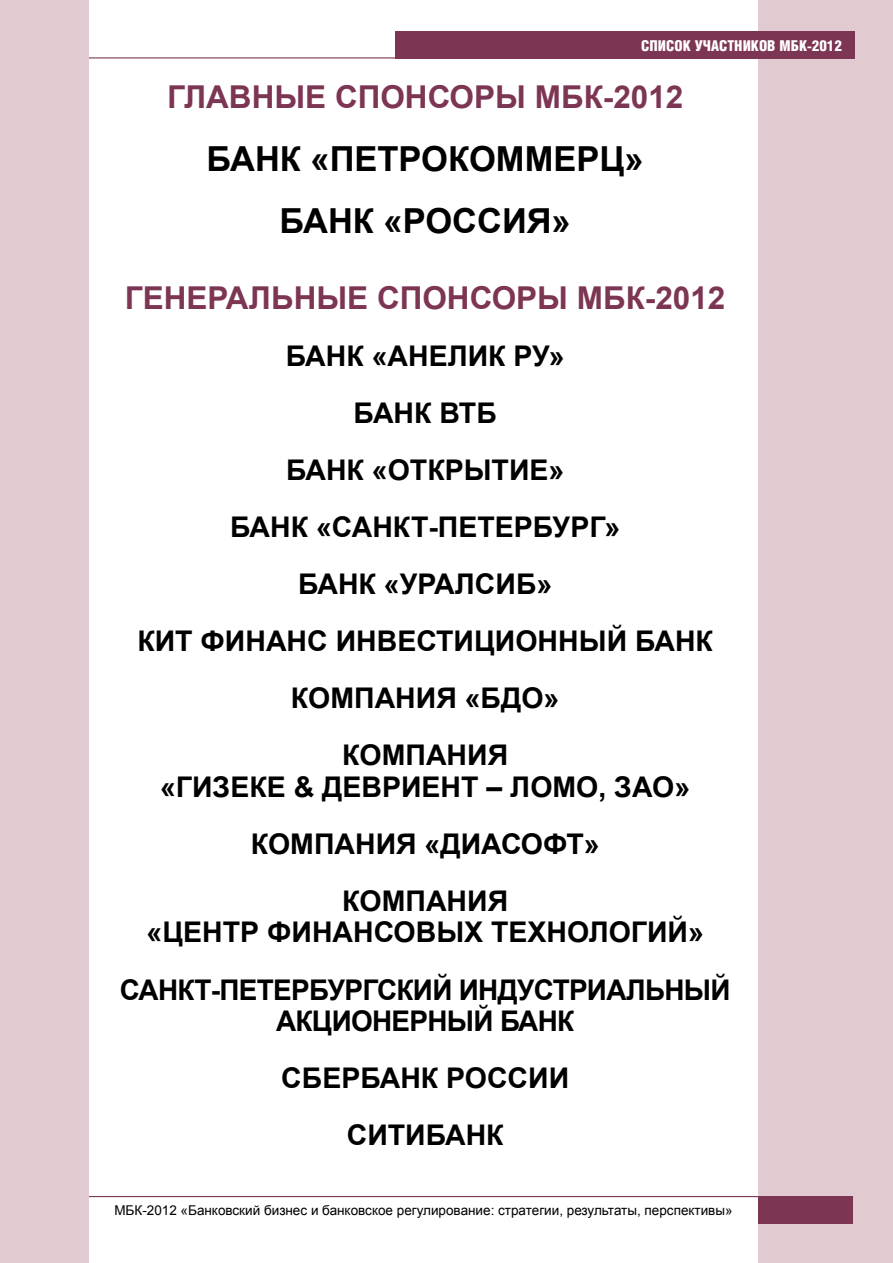
<style>
.page{position:relative;width:893px;height:1263px;background:#fff}
.page>*{position:absolute;margin:0;border:0;box-sizing:border-box;transform-origin:0 0}
.t1{font:700 34.5px/62.7px "Arial";color:#000;text-align:center}
.t2{font:700 31.5px "Arial";color:#7d3554}
.t3{font:700 28.5px/57px "Arial";color:#000;text-align:center}
.t4{font:700 28.5px/57.2px "Arial";letter-spacing:-.025em;color:#000;text-align:center}
.t5{font:900 15px "Helios Cond";color:#fff}
.t6{font:13.5px "Arial";color:#000}
</style>
<div class="page">
<div style="left:758px;top:0;width:135px;height:1263px;background:#e1cbd1"></div>
<div style="left:395px;top:31px;width:459px;height:27px;background:#7d3554"></div>
<div style="left:758px;top:1197px;width:95px;height:27px;background:#7d3554"></div>
<hr style="left:86px;top:57px;width:310px;height:2px;background:#7d3554">
<hr style="left:70px;top:1196px;width:783px;height:1px;background:#7d3554">
<div style="left:0;top:0;width:88px;height:1263px;background:#e1cbd1"></div>
<p class="t5" style="left:641px;top:37px;width:202px">СПИСОК УЧАСТНИКОВ МБК-2012</p>
<p class="t2" style="left:167px;top:76px;width:518px">ГЛАВНЫЕ СПОНСОРЫ МБК-2012</p>
<p class="t1" style="left:207px;top:128px;width:439px">БАНК «ПЕТРОКОММЕРЦ»<br>БАНК «РОССИЯ»</p>
<p class="t2" style="left:125px;top:277px;width:602px">ГЕНЕРАЛЬНЫЕ СПОНСОРЫ МБК-2012</p>
<p class="t3" style="left:137px;top:329px;width:577px">БАНК «АНЕЛИК РУ»<br>БАНК ВТБ<br>БАНК «ОТКРЫТИЕ»<br>БАНК «САНКТ-ПЕТЕРБУРГ»<br>БАНК «УРАЛСИБ»<br>КИТ ФИНАНС ИНВЕСТИЦИОННЫЙ БАНК<br>КОМПАНИЯ «БДО»<br>КОМПАНИЯ</p>
<p class="t3" style="left:160px;top:759px;width:532px">«ГИЗЕКЕ &amp; ДЕВРИЕНТ – ЛОМО, ЗАО»<br>КОМПАНИЯ «ДИАСОФТ»<br>КОМПАНИЯ</p>
<p class="t4" style="left:120px;top:905px;width:612px">«ЦЕНТР ФИНАНСОВЫХ ТЕХНОЛОГИЙ»<br>САНКТ-ПЕТЕРБУРГСКИЙ ИНДУСТРИАЛЬНЫЙ</p>
<p class="t3" style="left:276px;top:993px;width:300px">АКЦИОНЕРНЫЙ БАНК<br>СБЕРБАНК РОССИИ<br>СИТИБАНК</p>
<p class="t6" style="left:114px;top:1202px;width:620px">МБК-2012 «Банковский бизнес и банковское регулирование: стратегии, результаты, перспективы»</p>
</div>
